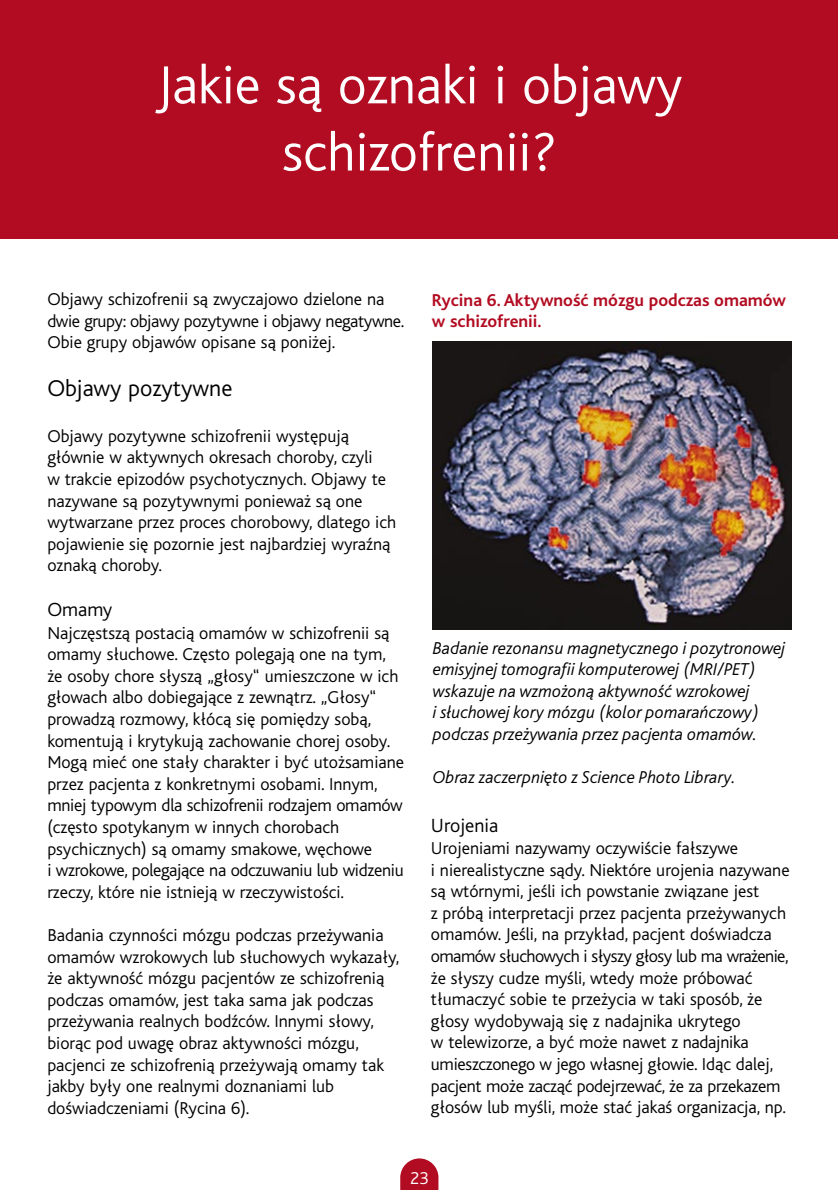
<style>
.page{position:relative;width:838px;height:1190px;background:#fff}
.page>*{position:absolute;margin:0;border:0;box-sizing:border-box;transform-origin:0 0}
.t1{font:300 56px/67.2px "Bliss Pl";color:#fff;text-align:center}
.t2{font:300 24px "Bliss Pl";color:#000}
.t3{font:300 20px "Bliss Pl";color:#000}
.t4{font:300 18px/21.6px "Bliss Pl";color:#000}
.t5{font:italic 300 18px/21.6px "Bliss Pl";color:#000}
.t6{font:700 18px/21.6px "Bliss Pl";color:#b20c22}
.t7{font:300 18px "Bliss Pl";color:#fff}
</style>
<div class="page">
<div style="left:0;top:0;width:838px;height:238px;background:#b20c22"></div>
<svg style="left:400px;top:1158px;width:38px;height:32px"></svg>
<img style="left:432px;top:341px;width:360px;height:288px">
<h1 class="t1" style="left:156px;top:56px;width:528px">Jakie są oznaki i objawy schizofrenii?</h1>
<p class="t4" style="left:47px;top:290px;width:359px">Objawy schizofrenii są zwyczajowo dzielone na dwie grupy: objawy pozytywne i objawy negatywne.<br>Obie grupy objawów opisane są poniżej.</p>
<h2 class="t2" style="left:47px;top:379px;width:187px">Objawy pozytywne</h2>
<p class="t4" style="left:47px;top:427px;width:350px">Objawy pozytywne schizofrenii występują głównie w aktywnych okresach choroby, czyli<br>w trakcie epizodów psychotycznych. Objawy te nazywane są pozytywnymi ponieważ są one wytwarzane przez proces chorobowy, dlatego ich pojawienie się pozornie jest najbardziej wyraźną oznaką choroby.</p>
<p class="t3" style="left:47px;top:602px;width:67px">Omamy</p>
<p class="t4" style="left:47px;top:623px;width:358px">Najczęstszą postacią omamów w schizofrenii są omamy słuchowe. Często polegają one na tym, że osoby chore słyszą „głosy“ umieszczone w ich głowach albo dobiegające z zewnątrz. „Głosy“ prowadzą rozmowy, kłócą się pomiędzy sobą, komentują i krytykują zachowanie chorej osoby.<br>Mogą mieć one stały charakter i być utożsamiane przez pacjenta z konkretnymi osobami. Innym, mniej typowym dla schizofrenii rodzajem omamów (często spotykanym w innych chorobach psychicznych) są omamy smakowe, węchowe<br>i wzrokowe, polegające na odczuwaniu lub widzeniu rzeczy, które nie istnieją w rzeczywistości.</p>
<p class="t4" style="left:47px;top:926px;width:354px">Badania czynności mózgu podczas przeżywania omamów wzrokowych lub słuchowych wykazały, że aktywność mózgu pacjentów ze schizofrenią podczas omamów, jest taka sama jak podczas przeżywania realnych bodźców. Innymi słowy, biorąc pod uwagę obraz aktywności mózgu, pacjenci ze schizofrenią przeżywają omamy tak jakby były one realnymi doznaniami lub doświadczeniami (Rycina 6).</p>
<p class="t6" style="left:432px;top:290px;width:356px">Rycina 6. Aktywność mózgu podczas omamów w schizofrenii.</p>
<p class="t5" style="left:433px;top:638px;width:354px">Badanie rezonansu magnetycznego i pozytronowej emisyjnej tomografii komputerowej (MRI/PET) wskazuje na wzmożoną aktywność wzrokowej<br>i słuchowej kory mózgu (kolor pomarańczowy) podczas przeżywania przez pacjenta omamów.</p>
<p class="t5" style="left:433px;top:768px;width:305px">Obraz zaczerpnięto z Science Photo Library.</p>
<p class="t3" style="left:431px;top:817px;width:69px">Urojenia</p>
<p class="t4" style="left:431px;top:839px;width:360px">Urojeniami nazywamy oczywiście fałszywe<br>i nierealistyczne sądy. Niektóre urojenia nazywane są wtórnymi, jeśli ich powstanie związane jest<br>z próbą interpretacji przez pacjenta przeżywanych omamów. Jeśli, na przykład, pacjent doświadcza omamów słuchowych i słyszy głosy lub ma wrażenie, że słyszy cudze myśli, wtedy może próbować tłumaczyć sobie te przeżycia w taki sposób, że głosy wydobywają się z nadajnika ukrytego<br>w telewizorze, a być może nawet z nadajnika umieszczonego w jego własnej głowie. Idąc dalej, pacjent może zacząć podejrzewać, że za przekazem głosów lub myśli, może stać jakaś organizacja, np.</p>
<p class="t7" style="left:410px;top:1171px;width:20px">23</p>
</div>
